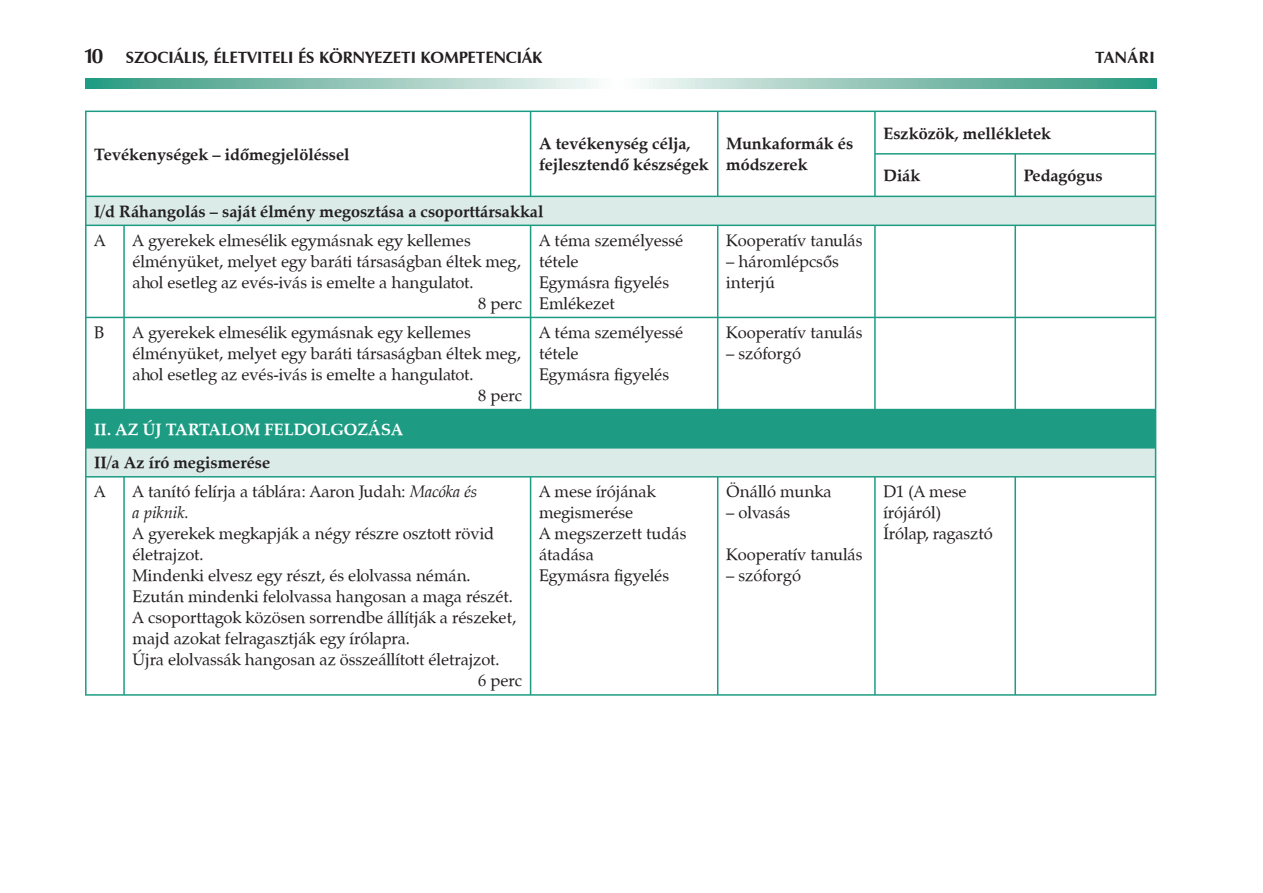
<style>
.page{position:relative;width:1263px;height:893px;background:#fff}
.page>*{position:absolute;margin:0;border:0;box-sizing:border-box;transform-origin:0 0}
.t1{font:700 21px "Zapf Humanist 601 PFL";color:#231f20}
.t2{font:16.5px/21px "Zapf Calligraphic 801 PFL";color:#231f20}
.t3{font:700 16.5px/21px "Zapf Calligraphic 801 PFL";color:#231f20}
.t4{font:700 16.5px "Zapf Humanist 601 PFL";color:#231f20}
.t5{font:700 16.5px "Zapf Calligraphic 801 PFL";color:#fff}
.s1{font-style:italic}
</style>
<div class="page">
<svg style="left:85px;top:78px;width:1072px;height:11px;background:#92c7b9"></svg>
<svg style="left:87px;top:197px;width:1068px;height:279px"></svg>
<div style="left:86px;top:410px;width:1069px;height:38px;background:#1d9c83"></div>
<hr style="left:85px;top:197px;width:2px;height:28px;background:#1d9c83">
<svg style="left:1155px;top:197px;width:1px;height:28px"></svg>
<hr style="left:85px;top:225px;width:39px;height:1px;background:#1d9c83">
<hr style="left:85px;top:226px;width:2px;height:91px;background:#1d9c83">
<hr style="left:124px;top:225px;width:407px;height:1px;background:#1d9c83">
<hr style="left:123px;top:226px;width:2px;height:91px;background:#1d9c83">
<hr style="left:531px;top:225px;width:187px;height:1px;background:#1d9c83">
<hr style="left:530px;top:226px;width:1px;height:91px;background:#1d9c83">
<hr style="left:718px;top:225px;width:157px;height:1px;background:#1d9c83">
<hr style="left:717px;top:226px;width:1px;height:91px;background:#1d9c83">
<hr style="left:875px;top:225px;width:140px;height:1px;background:#1d9c83">
<hr style="left:874px;top:226px;width:2px;height:91px;background:#1d9c83">
<hr style="left:1015px;top:225px;width:141px;height:1px;background:#1d9c83">
<hr style="left:1014px;top:226px;width:2px;height:91px;background:#1d9c83">
<hr style="left:1155px;top:226px;width:1px;height:91px;background:#1d9c83">
<hr style="left:85px;top:317px;width:39px;height:1px;background:#1d9c83">
<hr style="left:85px;top:318px;width:2px;height:91px;background:#1d9c83">
<hr style="left:124px;top:317px;width:407px;height:1px;background:#1d9c83">
<hr style="left:123px;top:318px;width:2px;height:91px;background:#1d9c83">
<hr style="left:531px;top:317px;width:187px;height:1px;background:#1d9c83">
<hr style="left:530px;top:318px;width:1px;height:91px;background:#1d9c83">
<hr style="left:718px;top:317px;width:157px;height:1px;background:#1d9c83">
<hr style="left:717px;top:318px;width:1px;height:91px;background:#1d9c83">
<hr style="left:875px;top:317px;width:140px;height:1px;background:#1d9c83">
<hr style="left:874px;top:318px;width:2px;height:91px;background:#1d9c83">
<hr style="left:1015px;top:317px;width:141px;height:1px;background:#1d9c83">
<hr style="left:1014px;top:318px;width:2px;height:91px;background:#1d9c83">
<hr style="left:1155px;top:318px;width:1px;height:91px;background:#1d9c83">
<hr style="left:85px;top:409px;width:39px;height:1px;background:#1d9c83">
<hr style="left:85px;top:410px;width:2px;height:37px;background:#1d9c83">
<hr style="left:124px;top:409px;width:1032px;height:1px;background:#1d9c83">
<hr style="left:1155px;top:410px;width:1px;height:37px;background:#1d9c83">
<hr style="left:85px;top:447px;width:39px;height:2px;background:#1d9c83">
<hr style="left:85px;top:449px;width:2px;height:27px;background:#1d9c83">
<hr style="left:124px;top:447px;width:1032px;height:2px;background:#1d9c83">
<svg style="left:1155px;top:449px;width:1px;height:27px"></svg>
<hr style="left:85px;top:476px;width:39px;height:2px;background:#1d9c83">
<hr style="left:85px;top:478px;width:2px;height:216px;background:#1d9c83">
<hr style="left:124px;top:476px;width:407px;height:2px;background:#1d9c83">
<hr style="left:123px;top:478px;width:2px;height:216px;background:#1d9c83">
<hr style="left:531px;top:476px;width:187px;height:2px;background:#1d9c83">
<hr style="left:530px;top:478px;width:1px;height:216px;background:#1d9c83">
<hr style="left:718px;top:476px;width:157px;height:2px;background:#1d9c83">
<hr style="left:717px;top:478px;width:1px;height:216px;background:#1d9c83">
<hr style="left:875px;top:476px;width:140px;height:2px;background:#1d9c83">
<hr style="left:874px;top:478px;width:2px;height:216px;background:#1d9c83">
<hr style="left:1015px;top:476px;width:141px;height:2px;background:#1d9c83">
<hr style="left:1014px;top:478px;width:2px;height:216px;background:#1d9c83">
<hr style="left:1155px;top:478px;width:1px;height:216px;background:#1d9c83">
<hr style="left:85px;top:694px;width:1071px;height:2px;background:#1d9c83">
<hr style="left:85px;top:111px;width:39px;height:1px;background:#1d9c83">
<hr style="left:85px;top:112px;width:2px;height:42px;background:#1d9c83">
<hr style="left:124px;top:111px;width:594px;height:1px;background:#1d9c83">
<hr style="left:530px;top:112px;width:1px;height:42px;background:#1d9c83">
<hr style="left:718px;top:111px;width:157px;height:1px;background:#1d9c83">
<hr style="left:717px;top:112px;width:1px;height:42px;background:#1d9c83">
<hr style="left:85px;top:154px;width:2px;height:42px;background:#1d9c83">
<hr style="left:530px;top:154px;width:1px;height:42px;background:#1d9c83">
<hr style="left:717px;top:154px;width:1px;height:42px;background:#1d9c83">
<hr style="left:85px;top:196px;width:790px;height:1px;background:#1d9c83">
<hr style="left:875px;top:111px;width:140px;height:1px;background:#1d9c83">
<hr style="left:874px;top:112px;width:2px;height:41px;background:#1d9c83">
<hr style="left:1015px;top:111px;width:141px;height:1px;background:#1d9c83">
<hr style="left:1155px;top:112px;width:1px;height:41px;background:#1d9c83">
<hr style="left:874px;top:153px;width:141px;height:2px;background:#1d9c83">
<hr style="left:874px;top:155px;width:2px;height:41px;background:#1d9c83">
<hr style="left:1015px;top:153px;width:141px;height:2px;background:#1d9c83">
<hr style="left:1014px;top:155px;width:2px;height:41px;background:#1d9c83">
<hr style="left:1155px;top:155px;width:1px;height:41px;background:#1d9c83">
<hr style="left:875px;top:196px;width:140px;height:1px;background:#1d9c83">
<hr style="left:1015px;top:196px;width:141px;height:1px;background:#1d9c83">
<p class="t1" style="left:83px;top:42px;width:21px">10</p>
<p class="t4" style="left:126px;top:47px;width:418px">SZOCIÁLIS, ÉLETVITELI ÉS KÖRNYEZETI KOMPETENCIÁK</p>
<p class="t4" style="left:1095px;top:47px;width:61px">TANÁRI</p>
<p class="t3" style="left:94px;top:144px;width:257px">Tevékenységek – időmegjelöléssel</p>
<p class="t3" style="left:539px;top:133px;width:171px">A tevékenység célja, fejlesztendő készségek</p>
<p class="t3" style="left:726px;top:133px;width:129px">Munkaformák és módszerek</p>
<p class="t3" style="left:94px;top:201px;width:451px">I/d Ráhangolás – saját élmény megosztása a csoporttársakkal</p>
<p class="t2" style="left:94px;top:230px;width:13px">A</p>
<p class="t2" style="left:133px;top:230px;width:340px">A gyerekek elmesélik egymásnak egy kellemes</p>
<p class="t2" style="left:133px;top:251px;width:390px">élményüket, melyet egy baráti társaságban éltek meg,</p>
<p class="t2" style="left:133px;top:272px;width:342px">ahol esetleg az evés-ivás is emelte a hangulatot.</p>
<p class="t2" style="left:478px;top:293px;width:45px">8 perc</p>
<p class="t2" style="left:539px;top:230px;width:146px">A téma személyessé tétele<br>Egymásra figyelés<br>Emlékezet</p>
<p class="t2" style="left:726px;top:230px;width:138px">Kooperatív tanulás</p>
<p class="t2" style="left:726px;top:251px;width:114px">– háromlépcsős interjú</p>
<p class="t2" style="left:94px;top:322px;width:12px">B</p>
<p class="t2" style="left:133px;top:322px;width:340px">A gyerekek elmesélik egymásnak egy kellemes</p>
<p class="t2" style="left:133px;top:343px;width:390px">élményüket, melyet egy baráti társaságban éltek meg,</p>
<p class="t2" style="left:133px;top:364px;width:342px">ahol esetleg az evés-ivás is emelte a hangulatot.</p>
<p class="t2" style="left:478px;top:385px;width:45px">8 perc</p>
<p class="t5" style="left:94px;top:419px;width:311px">II. AZ ÚJ TARTALOM FELDOLGOZÁSA</p>
<p class="t3" style="left:94px;top:452px;width:177px">II/a Az író megismerése</p>
<p class="t2" style="left:94px;top:481px;width:13px">A</p>
<p class="t2" style="left:133px;top:481px;width:346px">A tanító felírja a táblára: Aaron Judah: <span class="s1">Macóka és a piknik.</span></p>
<p class="t2" style="left:133px;top:523px;width:363px">A gyerekek megkapják a négy részre osztott rövid</p>
<p class="t2" style="left:133px;top:544px;width:72px">életrajzot.</p>
<p class="t2" style="left:133px;top:565px;width:339px">Mindenki elvesz egy részt, és elolvassa némán.</p>
<p class="t2" style="left:133px;top:586px;width:382px">Ezután mindenki felolvassa hangosan a maga részét.</p>
<p class="t2" style="left:133px;top:607px;width:385px">A csoporttagok közösen sorrendbe állítják a részeket,</p>
<p class="t2" style="left:133px;top:628px;width:279px">majd azokat felragasztják egy írólapra.</p>
<p class="t2" style="left:133px;top:649px;width:368px">Újra elolvassák hangosan az összeállított életrajzot.</p>
<p class="t2" style="left:478px;top:670px;width:45px">6 perc</p>
<p class="t2" style="left:539px;top:322px;width:146px">A téma személyessé tétele<br>Egymásra figyelés</p>
<p class="t2" style="left:726px;top:322px;width:138px">Kooperatív tanulás</p>
<p class="t2" style="left:726px;top:343px;width:76px">– szóforgó</p>
<p class="t2" style="left:539px;top:481px;width:149px">A mese írójának megismerése<br>A megszerzett tudás átadása<br>Egymásra figyelés</p>
<p class="t2" style="left:726px;top:481px;width:107px">Önálló munka</p>
<p class="t2" style="left:726px;top:502px;width:65px">– olvasás</p>
<p class="t2" style="left:726px;top:544px;width:138px">Kooperatív tanulás</p>
<p class="t2" style="left:726px;top:565px;width:76px">– szóforgó</p>
<p class="t3" style="left:883px;top:122px;width:169px">Eszközök, mellékletek</p>
<p class="t3" style="left:883px;top:165px;width:38px">Diák</p>
<p class="t3" style="left:1024px;top:165px;width:80px">Pedagógus</p>
<p class="t2" style="left:883px;top:481px;width:111px">D1 (A mese írójáról)<br>Írólap, ragasztó</p>
</div>
